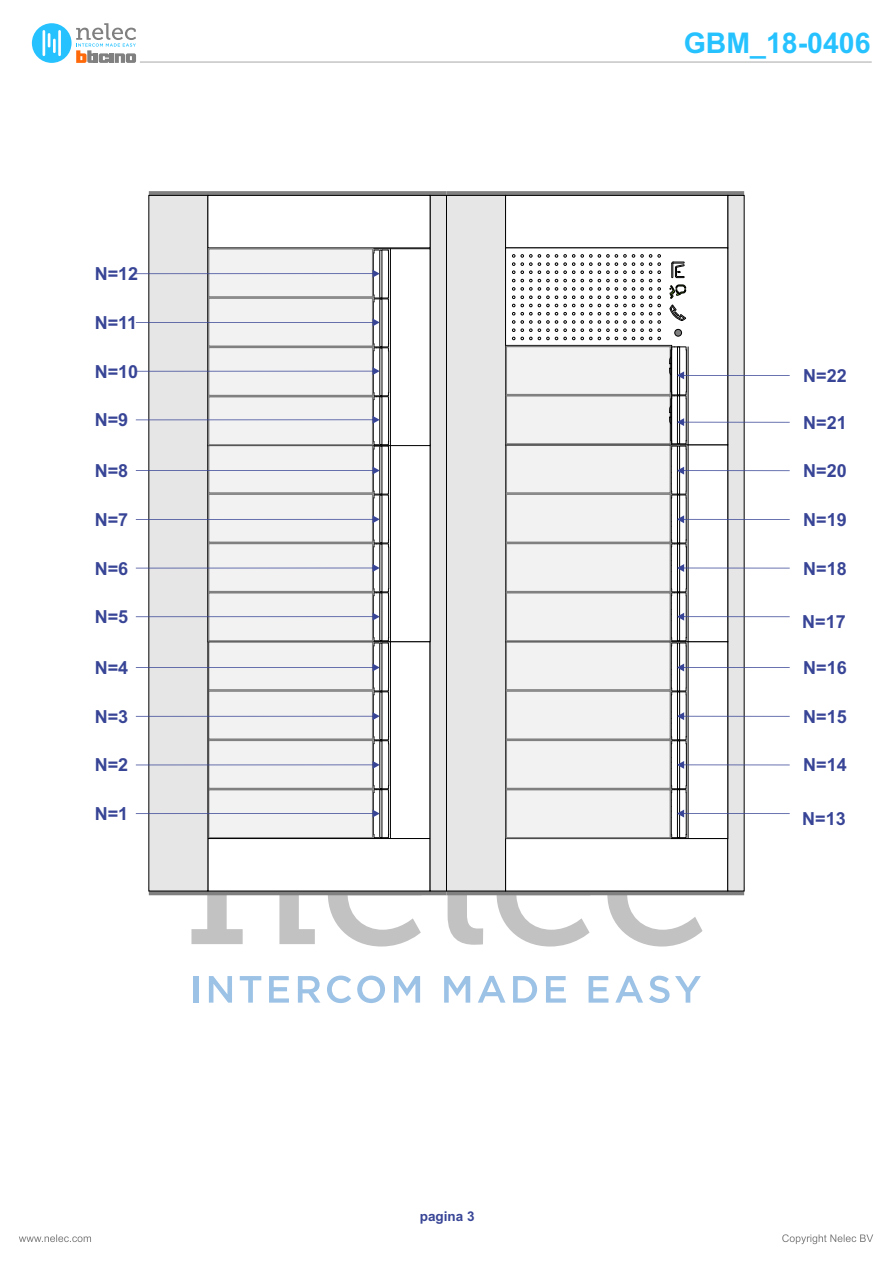
<style>
.page{position:relative;width:893px;height:1263px;background:#fff}
.page>*{position:absolute;margin:0;border:0;box-sizing:border-box;transform-origin:0 0}
.t1{font:700 28.5px "Arial";color:#26c2ff}
.t2{font:700 18px "Arial";color:#384596}
.t3{font:700 13.5px "Arial";color:#384596}
</style>
<div class="page">
<svg style="left:19px;top:1234px;width:72px;height:8px"></svg>
<svg style="left:782px;top:1234px;width:91px;height:10px"></svg>
<hr style="left:140px;top:61px;width:732px;height:2px;background:#ccc">
<div style="left:194px;top:976px;width:5px;height:27px;background:#9cc2e6"></div>
<svg style="left:209px;top:976px;width:23px;height:27px"></svg>
<svg style="left:240px;top:976px;width:21px;height:27px"></svg>
<svg style="left:269px;top:976px;width:20px;height:27px"></svg>
<svg style="left:298px;top:976px;width:22px;height:27px"></svg>
<svg style="left:327px;top:975px;width:24px;height:28px"></svg>
<svg style="left:357px;top:975px;width:28px;height:28px"></svg>
<svg style="left:394px;top:976px;width:26px;height:27px"></svg>
<svg style="left:444px;top:976px;width:26px;height:27px"></svg>
<svg style="left:478px;top:976px;width:27px;height:27px"></svg>
<svg style="left:513px;top:976px;width:24px;height:27px"></svg>
<svg style="left:546px;top:976px;width:20px;height:27px"></svg>
<svg style="left:589px;top:976px;width:19px;height:27px"></svg>
<svg style="left:615px;top:976px;width:28px;height:27px"></svg>
<svg style="left:649px;top:976px;width:52px;height:27px"></svg>
<div style="left:32px;top:23px;width:40px;height:40px;background:#26c2ff;border-radius:50%"></div>
<hr style="left:43px;top:30px;width:2px;height:26px;background:#fff">
<svg style="left:48px;top:33px;width:2px;height:14px"></svg>
<hr style="left:58px;top:30px;width:3px;height:26px;background:#fff">
<hr style="left:53px;top:39px;width:3px;height:14px;background:#fff">
<svg style="left:76px;top:23px;width:60px;height:40px"></svg>
<svg style="left:446px;top:191px;width:298px;height:4px"></svg>
<svg style="left:149px;top:191px;width:297px;height:4px"></svg>
<svg style="left:136px;top:195px;width:654px;height:751px"></svg>
<h1 class="t1" style="left:684px;top:33px;width:188px">GBM_18-0406</h1>
<p class="t2" style="left:95px;top:267px;width:45px">N=12</p>
<p class="t2" style="left:95px;top:316px;width:44px">N=11</p>
<p class="t2" style="left:95px;top:365px;width:45px">N=10</p>
<p class="t2" style="left:803px;top:369px;width:45px">N=22</p>
<p class="t2" style="left:95px;top:413px;width:35px">N=9</p>
<p class="t2" style="left:803px;top:416px;width:45px">N=21</p>
<p class="t2" style="left:95px;top:464px;width:35px">N=8</p>
<p class="t2" style="left:803px;top:464px;width:45px">N=20</p>
<p class="t2" style="left:95px;top:513px;width:35px">N=7</p>
<p class="t2" style="left:803px;top:513px;width:45px">N=19</p>
<p class="t2" style="left:95px;top:561px;width:35px">N=6</p>
<p class="t2" style="left:803px;top:561px;width:45px">N=18</p>
<p class="t2" style="left:95px;top:610px;width:35px">N=5</p>
<p class="t2" style="left:802px;top:615px;width:45px">N=17</p>
<p class="t2" style="left:95px;top:661px;width:35px">N=4</p>
<p class="t2" style="left:803px;top:661px;width:45px">N=16</p>
<p class="t2" style="left:95px;top:710px;width:35px">N=3</p>
<p class="t2" style="left:803px;top:710px;width:45px">N=15</p>
<p class="t2" style="left:95px;top:758px;width:35px">N=2</p>
<p class="t2" style="left:803px;top:758px;width:45px">N=14</p>
<p class="t2" style="left:95px;top:807px;width:35px">N=1</p>
<p class="t2" style="left:802px;top:811px;width:45px">N=13</p>
<p class="t3" style="left:420px;top:1211px;width:56px">pagina 3</p>
</div>
